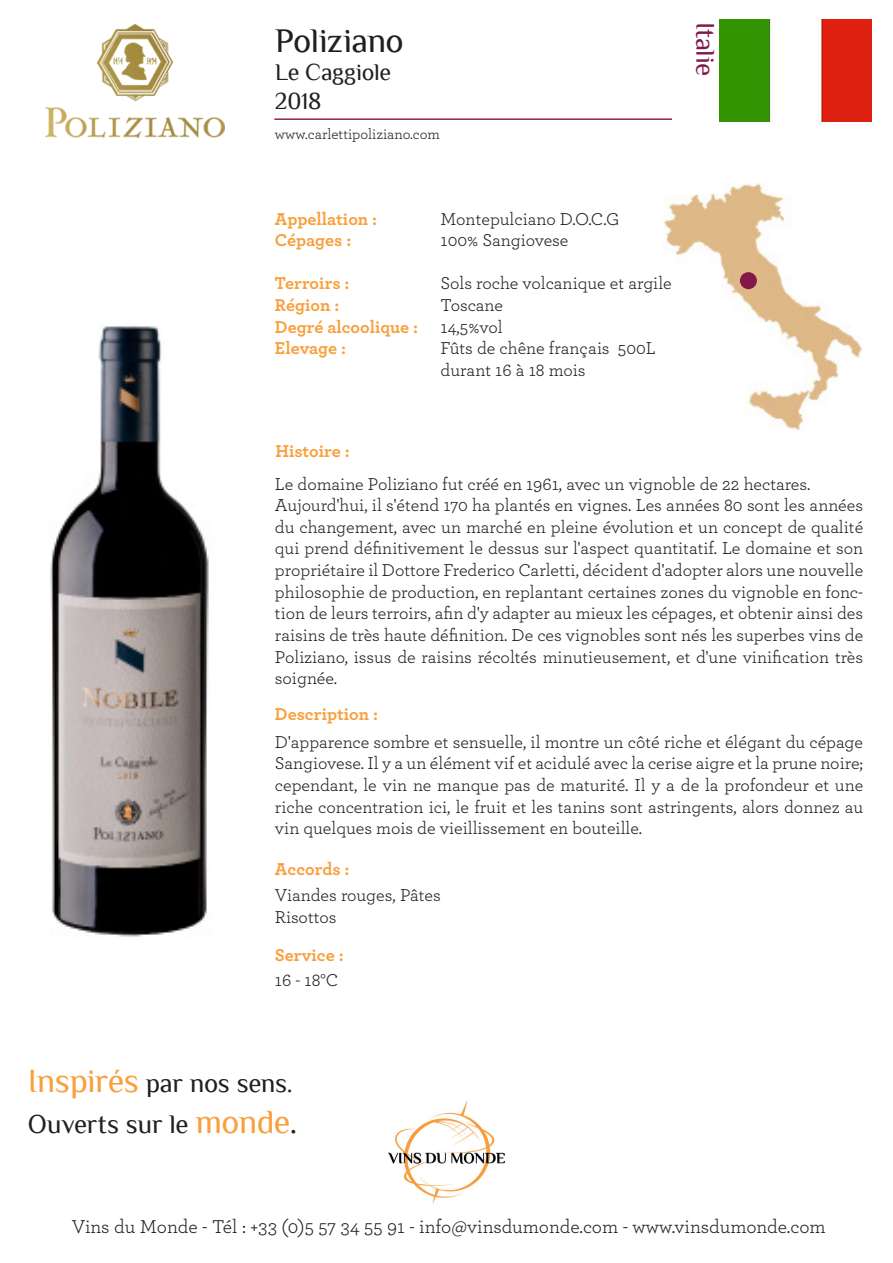
<style>
.page{position:relative;width:893px;height:1263px;background:#fff}
.page>*{position:absolute;margin:0;border:0;box-sizing:border-box;transform-origin:0 0}
.t1{font:34.5px "Philosopher";letter-spacing:-.015em;color:#231f20}
.t2{font:27px "Philosopher";letter-spacing:-.015em;color:#82194a}
.t3{font:26.85px/40.7px "Philosopher";letter-spacing:-.015em;color:#231f20}
.t4{font:24px "Philosopher";letter-spacing:-.015em;color:#231f20}
.t5{font:19.5px "Archer";color:#231f20}
.t6{font:18px/21.6px "Archer";color:#231f20;text-align:justify}
.t7{font:700 18px/21.6px "Archer";color:#f99f3c}
.t8{font:15px "Archer";color:#231f20}
.s1{font-size:33.9px;color:#f99f3c}
.s2{font-size:33.9px}
</style>
<div class="page">
<img style="left:388px;top:1101px;width:117px;height:102px">
<img style="left:50px;top:326px;width:159px;height:611px">
<img style="left:663px;top:182px;width:200px;height:249px">
<hr style="left:274px;top:119px;width:398px;height:1px;background:#82194a">
<img style="left:719px;top:20px;width:152px;height:101px">
<img style="left:45px;top:25px;width:180px;height:112px">
<div style="left:740px;top:272px;width:17px;height:17px;background:#82194a;border-radius:50%"></div>
<p class="t1" style="left:275px;top:22px;width:130px">Poliziano</p>
<p class="t4" style="left:275px;top:60px;width:118px">Le Caggiole</p>
<p class="t4" style="left:275px;top:89px;width:48px">2018</p>
<p class="t8" style="left:275px;top:124px;width:166px">www.carlettipoliziano.com</p>
<p class="t2" style="left:720px;top:22px;width:56px;rotate:90deg">Italie</p>
<p class="t7" style="left:275px;top:207px;width:104px">Appellation :<br>Cépages :</p>
<p class="t7" style="left:275px;top:271px;width:76px">Terroirs :</p>
<p class="t7" style="left:275px;top:293px;width:66px">Région :</p>
<p class="t7" style="left:275px;top:315px;width:145px">Degré alcoolique :</p>
<p class="t7" style="left:275px;top:336px;width:73px">Elevage :</p>
<p class="t6" style="left:441px;top:207px;width:180px">Montepulciano D.O.C.G</p>
<p class="t6" style="left:441px;top:229px;width:129px">100% Sangiovese</p>
<p class="t6" style="left:441px;top:272px;width:233px">Sols roche volcanique et argile</p>
<p class="t6" style="left:441px;top:293px;width:64px">Toscane</p>
<p class="t6" style="left:441px;top:315px;width:64px">14,5%vol</p>
<p class="t6" style="left:441px;top:337px;width:217px">Fûts de chêne français 500L durant 16 à 18 mois</p>
<p class="t7" style="left:275px;top:439px;width:76px">Histoire :</p>
<p class="t6" style="left:275px;top:472px;width:537px">Le domaine Poliziano fut créé en 1961, avec un vignoble de 22 hectares.</p>
<p class="t6" style="left:275px;top:494px;width:590px">Aujourd'hui, il s'étend 170 ha plantés en vignes. Les années 80 sont les années du changement, avec un marché en pleine évolution et un concept de qualité qui prend définitivement le dessus sur l'aspect quantitatif. Le domaine et son propriétaire il Dottore Frederico Carletti, décident d'adopter alors une nouvelle philosophie de production, en replantant certaines zones du vignoble en fonc&shy;tion de leurs terroirs, afin d'y adapter au mieux les cépages, et obtenir ainsi des raisins de très haute définition. De ces vignobles sont nés les superbes vins de Poliziano, issus de raisins récoltés minutieusement, et d'une vinification très soignée.</p>
<p class="t7" style="left:275px;top:702px;width:105px">Description :</p>
<p class="t6" style="left:275px;top:730px;width:590px">D'apparence sombre et sensuelle, il montre un côté riche et élégant du cépage Sangiovese. Il y a un élément vif et acidulé avec la cerise aigre et la prune noire; cependant, le vin ne manque pas de maturité. Il y a de la profondeur et une riche concentration ici, le fruit et les tanins sont astringents, alors donnez au vin quelques mois de vieillissement en bouteille.</p>
<p class="t7" style="left:275px;top:857px;width:76px">Accords :</p>
<p class="t6" style="left:275px;top:883px;width:167px">Viandes rouges, Pâtes</p>
<p class="t6" style="left:275px;top:905px;width:63px">Risottos</p>
<p class="t7" style="left:275px;top:943px;width:70px">Service :</p>
<p class="t6" style="left:275px;top:968px;width:65px">16 - 18°C</p>
<h3 class="t3" style="left:28px;top:1063px;width:271px"><span class="s1">Inspirés</span> par nos sens.<br>Ouverts sur le <span class="s1">monde</span><span class="s2">.</span></h3>
<p class="t5" style="left:72px;top:1213px;width:755px">Vins du Monde - Tél : +33 (0)5 57 34 55 91 - info@vinsdumonde.com - www.vinsdumonde.com</p>
</div>
